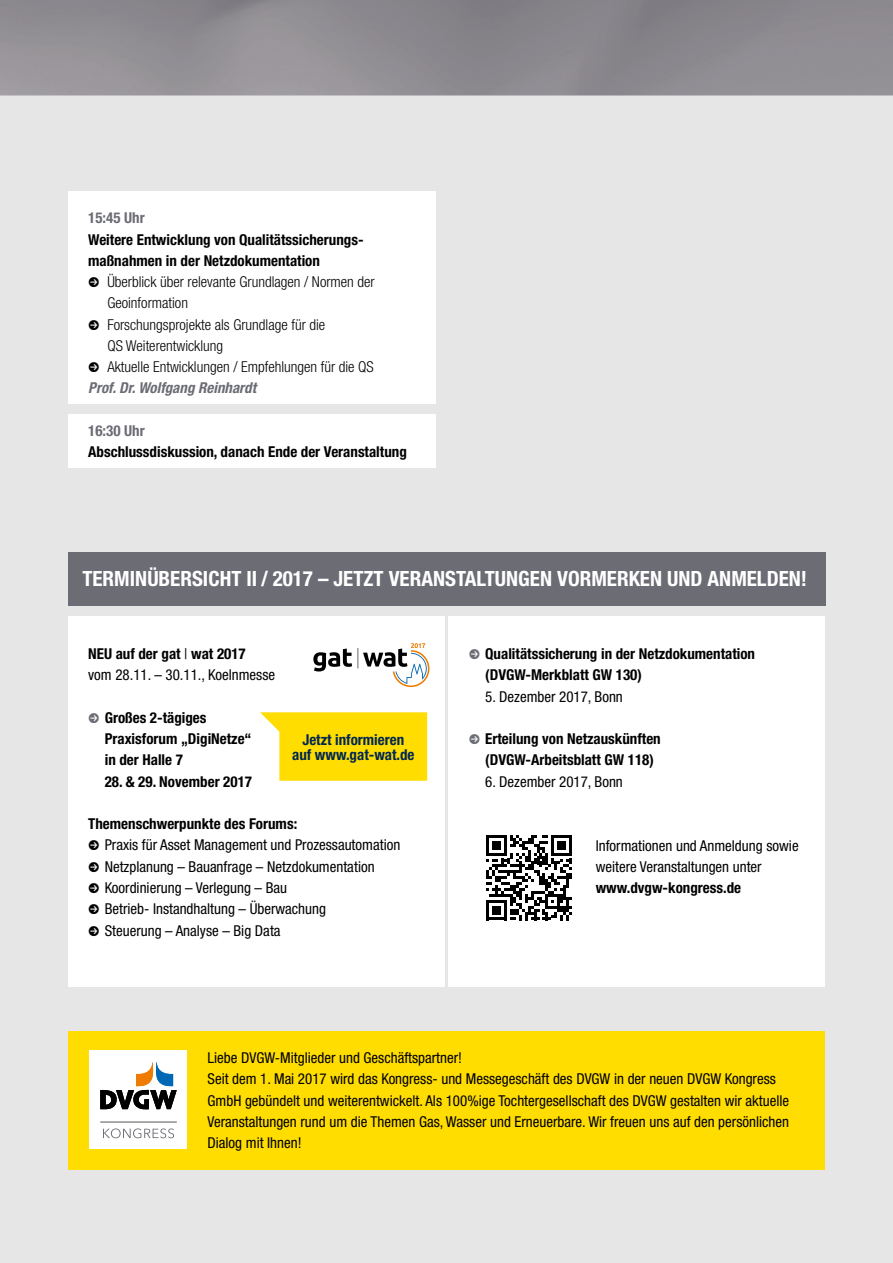
<style>
.page{position:relative;width:893px;height:1263px;background:#e7e6e7}
.page>*{position:absolute;margin:0;border:0;box-sizing:border-box;transform-origin:0 0}
.t1{font:700 condensed 21px "Helvetica Neue LT Pro";color:#fff}
.t2{font:condensed 15px/21.3px "Helvetica Neue LT Pro";color:#000}
.t3{font:700 condensed 15px/21.3px "Helvetica Neue LT Pro";color:#000}
.t4{font:300 condensed 15px/21.3px "Helvetica Neue LT Pro";color:#000}
.t5{font:700 condensed 15px/15px "Helvetica Neue LT Pro";color:#002752;text-align:center}
.t6{font:700 condensed 15px "Helvetica Neue LT Pro";color:#6b6c74}
.s1{font-weight:700;font-style:italic;color:#6b6c74}
.s2{font-weight:700}
.s3{color:#6b6c74}
</style>
<div class="page">
<div style="left:68px;top:552px;width:758px;height:53px;background:#6b6c74"></div>
<div style="left:68px;top:191px;width:368px;height:213px;background:#fff"></div>
<div style="left:68px;top:415px;width:368px;height:53px;background:#fff"></div>
<div style="left:449px;top:616px;width:376px;height:371px;background:#fff"></div>
<div style="left:68px;top:616px;width:376px;height:371px;background:#fff"></div>
<svg style="left:486px;top:835px;width:86px;height:85px"></svg>
<svg style="left:313px;top:648px;width:39px;height:23px"></svg>
<svg style="left:358px;top:643px;width:71px;height:44px"></svg>
<div style="left:68px;top:1031px;width:757px;height:138px;background:#fd0"></div>
<div style="left:89px;top:1050px;width:98px;height:99px;background:#fff"></div>
<hr style="left:100px;top:1122px;width:77px;height:1px;background:#565655">
<svg style="left:100px;top:1062px;width:77px;height:48px"></svg>
<svg style="left:103px;top:1128px;width:71px;height:10px"></svg>
<svg style="left:260px;top:712px;width:167px;height:69px;background:#ffe01b"></svg>
<p class="t6" style="left:88px;top:209px;width:58px">15:45 Uhr</p>
<p class="t3" style="left:88px;top:229px;width:277px">Weitere Entwicklung von Qualitätssicherungs&shy;maßnahmen in der Netzdokumentation</p>
<p class="t4" style="left:107px;top:271px;width:269px;text-indent:-19px">● Überblick über relevante Grundlagen / Normen der<br>Geoinformation</p>
<p class="t4" style="left:107px;top:314px;width:219px;text-indent:-19px">● Forschungsprojekte als Grundlage für die<br>QS Weiterentwicklung</p>
<p class="t4" style="left:88px;top:356px;width:287px">● Aktuelle Entwicklungen / Empfehlungen für die QS<br><span class="s1">Prof. Dr. Wolfgang Reinhardt</span></p>
<p class="t6" style="left:88px;top:421px;width:58px">16:30 Uhr</p>
<p class="t3" style="left:88px;top:441px;width:320px">Abschlussdiskussion, danach Ende der Veranstaltung</p>
<h1 class="t1" style="left:82px;top:566px;width:726px">TERMINÜBERSICHT II / 2017 – JETZT VERANSTALTUNGEN VORMERKEN UND ANMELDEN!</h1>
<p class="t2" style="left:88px;top:643px;width:188px"><span class="s2">NEU auf der gat</span> | <span class="s2">wat 2017<br></span>vom 28.11. – 30.11., Koelnmesse</p>
<p class="t3" style="left:105px;top:707px;width:148px;text-indent:-16px"><span class="s3">●</span> Großes 2-tägiges<br>Praxisforum „DigiNetze“ in der Halle 7</p>
<p class="t3" style="left:105px;top:771px;width:149px">28. &amp; 29. November 2017</p>
<p class="t3" style="left:88px;top:813px;width:211px">Themenschwerpunkte des Forums:</p>
<p class="t2" style="left:88px;top:834px;width:314px">● Praxis für Asset Management und Prozessautomation</p>
<p class="t2" style="left:88px;top:855px;width:288px">● Netzplanung – Bauanfrage – Netzdokumentation</p>
<p class="t2" style="left:88px;top:877px;width:200px">● Koordinierung – Verlegung – Bau</p>
<p class="t2" style="left:88px;top:898px;width:239px">● Betrieb- Instandhaltung – Überwachung</p>
<p class="t2" style="left:88px;top:919px;width:194px">● Steuerung – Analyse – Big Data</p>
<p class="t5" style="left:292px;top:732px;width:124px">Jetzt informieren auf www.gat-wat.de</p>
<p class="t3" style="left:485px;top:643px;width:271px;text-indent:-16px"><span class="s3">●</span> Qualitätssicherung in der Netzdokumentation (DVGW-Merkblatt GW 130)</p>
<p class="t2" style="left:485px;top:685px;width:139px">5. Dezember 2017, Bonn</p>
<p class="t3" style="left:485px;top:728px;width:177px;text-indent:-16px"><span class="s3">●</span> Erteilung von Netzauskünften (DVGW-Arbeitsblatt GW 118)</p>
<p class="t2" style="left:485px;top:770px;width:139px">6. Dezember 2017, Bonn</p>
<p class="t2" style="left:596px;top:834px;width:204px">Informationen und Anmeldung sowie weitere Veranstaltungen unter</p>
<p class="t3" style="left:596px;top:877px;width:147px">www.dvgw-kongress.de</p>
<p class="t2" style="left:207px;top:1047px;width:583px">Liebe DVGW-Mitglieder und Geschäftspartner!<br>Seit dem 1. Mai 2017 wird das Kongress- und Messegeschäft des DVGW in der neuen DVGW Kongress GmbH gebündelt und weiterentwickelt. Als 100%ige Tochtergesellschaft des DVGW gestalten wir aktuelle Veranstaltungen rund um die Themen Gas, Wasser und Erneuerbare. Wir freuen uns auf den persönlichen Dialog mit Ihnen!</p>
</div>
